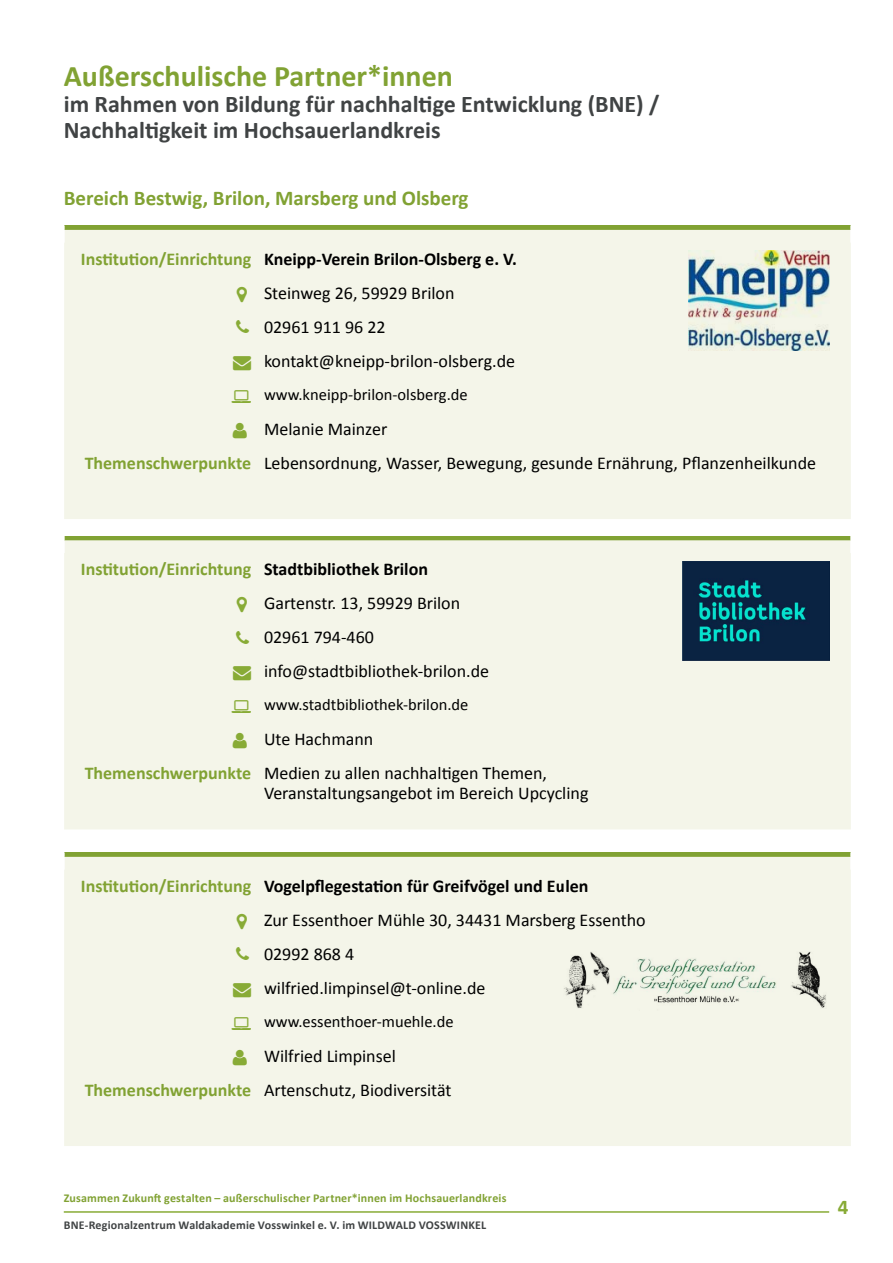
<style>
.page{position:relative;width:893px;height:1263px;background:#fff}
.page>*{position:absolute;margin:0;border:0;box-sizing:border-box;transform-origin:0 0}
.t1{font:700 30px "Calibri";color:#81a233}
.t2{font:700 24px/26px "Calibri";color:#404344}
.t3{font:700 21px "Calibri";color:#81a233}
.t4{font:700 21px "Calibri";color:#88ab36}
.t5{font:18px/34px "Calibri";color:#000}
.t6{font:16.5px "Calibri";color:#000}
.t7{font:700 12px "Calibri";letter-spacing:.015em;color:#81a233}
.t8{font:700 12px "Calibri";letter-spacing:.015em;color:#404344}
.s1{font-weight:700;color:#81a233}
.s2{font-weight:700}
.s3{color:#88ab36}
</style>
<div class="page">
<hr style="left:64px;top:1211px;width:765px;height:2px;background:#88ab36">
<hr style="left:64px;top:536px;width:787px;height:4px;background:#81a233">
<div style="left:64px;top:540px;width:787px;height:289px;background:#f4f5e9"></div>
<svg style="left:64px;top:536px;width:1px;height:17px"></svg>
<svg style="left:850px;top:536px;width:1px;height:17px"></svg>
<div style="left:64px;top:852px;width:787px;height:5px;background:#81a233"></div>
<div style="left:64px;top:857px;width:787px;height:289px;background:#f4f5e9"></div>
<svg style="left:64px;top:852px;width:1px;height:17px"></svg>
<svg style="left:850px;top:852px;width:1px;height:17px"></svg>
<img style="left:682px;top:562px;width:147px;height:98px">
<img style="left:561px;top:951px;width:269px;height:59px">
<div style="left:64px;top:225px;width:787px;height:5px;background:#81a233"></div>
<div style="left:64px;top:230px;width:787px;height:289px;background:#f4f5e9"></div>
<svg style="left:64px;top:225px;width:1px;height:18px"></svg>
<svg style="left:850px;top:225px;width:1px;height:18px"></svg>
<img style="left:689px;top:251px;width:140px;height:99px">
<svg style="left:237px;top:597px;width:10px;height:15px"></svg>
<svg style="left:236px;top:631px;width:13px;height:13px"></svg>
<svg style="left:232px;top:700px;width:19px;height:13px"></svg>
<svg style="left:233px;top:733px;width:14px;height:15px"></svg>
<svg style="left:237px;top:913px;width:10px;height:16px"></svg>
<svg style="left:236px;top:947px;width:13px;height:13px"></svg>
<svg style="left:232px;top:1016px;width:19px;height:13px"></svg>
<svg style="left:233px;top:1049px;width:14px;height:16px"></svg>
<svg style="left:237px;top:286px;width:10px;height:16px"></svg>
<svg style="left:236px;top:320px;width:13px;height:13px"></svg>
<svg style="left:232px;top:390px;width:19px;height:13px"></svg>
<svg style="left:233px;top:422px;width:14px;height:16px"></svg>
<h1 class="t1" style="left:64px;top:58px;width:391px">Außerschulische Partner*innen</h1>
<h2 class="t2" style="left:64px;top:90px;width:597px">im Rahmen von Bildung für nachhaltige Entwicklung (BNE) /<br>Nachhaltigkeit im Hochsauerlandkreis</h2>
<p class="t3" style="left:64px;top:185px;width:406px">Bereich Bestwig, Brilon, Marsberg und Olsberg</p>
<p class="t5" style="left:264px;top:241px;width:254px;text-indent:-183px"><span class="s1">Institution/Einrichtung</span> <span class="s2">Kneipp-Verein Brilon-Olsberg e. V.<br></span>Steinweg 26, 59929 Brilon<br>02961 911 96 22</p>
<p class="t5" style="left:233px;top:343px;width:283px"><span class="s3">→</span> kontakt@kneipp-brilon-olsberg.de</p>
<p class="t6" style="left:264px;top:384px;width:205px">www.kneipp-brilon-olsberg.de</p>
<p class="t5" style="left:85px;top:411px;width:733px;text-indent:179px">Melanie Mainzer<br><span class="s1">Themenschwerpunkte</span> Lebensordnung, Wasser, Bewegung, gesunde Ernährung, Pflanzenheilkunde</p>
<p class="t5" style="left:264px;top:551px;width:198px;text-indent:-183px"><span class="s1">Institution/Einrichtung</span> <span class="s2">Stadtbibliothek Brilon<br></span>Gartenstr. 13, 59929 Brilon<br>02961 794-460</p>
<p class="t5" style="left:233px;top:653px;width:257px"><span class="s3">→</span> info@stadtbibliothek-brilon.de</p>
<p class="t6" style="left:264px;top:694px;width:206px">www.stadtbibliothek-brilon.de</p>
<p class="t5" style="left:85px;top:721px;width:464px;text-align:center">Ute Hachmann<br><span class="s1">Themenschwerpunkte</span> Medien zu allen nachhaltigen Themen,</p>
<p class="t5" style="left:264px;top:775px;width:326px">Veranstaltungsangebot im Bereich Upcycling</p>
<p class="t5" style="left:264px;top:868px;width:383px;text-indent:-183px"><span class="s1">Institution/Einrichtung</span> <span class="s2">Vogelpflegestation für Greifvögel und Eulen<br></span>Zur Essenthoer Mühle 30, 34431 Marsberg Essentho<br>02992 868 4</p>
<p class="t5" style="left:233px;top:970px;width:254px"><span class="s3">→</span> wilfried.limpinsel@t-online.de</p>
<p class="t6" style="left:264px;top:1011px;width:191px">www.essenthoer-muehle.de</p>
<p class="t5" style="left:85px;top:1038px;width:368px;text-indent:179px">Wilfried Limpinsel<br><span class="s1">Themenschwerpunkte</span> Artenschutz, Biodiversität</p>
<p class="t7" style="left:64px;top:1190px;width:444px">Zusammen Zukunft gestalten – außerschulischer Partner*innen im Hochsauerlandkreis</p>
<p class="t8" style="left:64px;top:1217px;width:424px">BNE-Regionalzentrum Waldakademie Vosswinkel e. V. im WILDWALD VOSSWINKEL</p>
<p class="t4" style="left:838px;top:1194px;width:12px">4</p>
</div>
